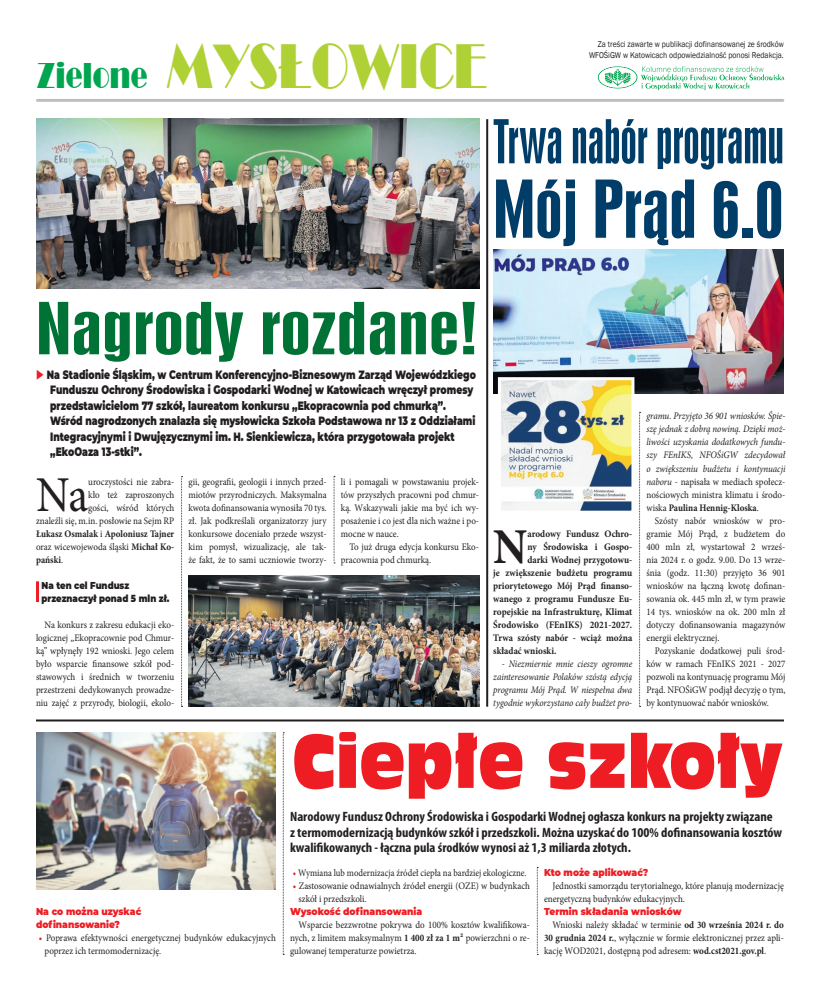
<style>
.page{position:relative;width:820px;height:993px;background:#fff}
.page>*{position:absolute;margin:0;border:0;box-sizing:border-box;transform-origin:0 0}
.tytul_maly{font:74.4px "Swis 924 EU";color:#003d68;scale:1.15 1}
.tytul_maly-2{font:70.7px "Incised 901 Ct EU";color:#ee1d23;scale:.87 1}
.tytul_maly-3{font:67px "Swis 924 EU";color:#007236;scale:1.42 1}
.t1{font:65.1px "Bravo";color:#b0d136;scale:.75 1}
.tytul_maly-4{font:56.4px "Swis 924 EU";color:#003d68;scale:.9 1}
.Tekst{font:50.1px "Minion Pro";color:#231f20;scale:.9 1}
.Tekst-2{font:700 50.1px "Minion Pro";color:#231f20;scale:.92 1}
.Tekst-3{font:700 condensed 13.5px/15.6px "Myriad Pro";color:#231f20;scale:1.04 1}
.Tekst-4{font:900 12px/15.5px "Montserrat";color:#231f20;scale:.76 1}
.Tekst-5{font:10px/13px "Minion Pro";color:#231f20;text-align:justify;scale:.9 1}
.Tekst-6{font:italic 10px/13px "Minion Pro";letter-spacing:-.005em;color:#231f20;text-align:justify;scale:.9 1}
.Tekst-7{font:10px/13px "Minion Pro";color:#231f20;text-align:justify;scale:.91 1}
.Tekst-8{font:700 10px "Minion Pro";color:#231f20;scale:.92 1}
.t2{font:900 10px/13px "Montserrat";color:#ee1d23;scale:.9 1}
.Tekst-9{font:10px "Minion Pro";color:#231f20;scale:.87 1}
.t3{font:900 10px/13px "Montserrat";color:#231f20;scale:.85 1}
.Tekst-10{font:700 10px "Minion Pro";color:#231f20;scale:.9 1}
.t4{font:8.7px/10.7px "Franklin Gothic";color:#231f20;text-align:right;scale:.88 1}
.s1{font-size:37.2px;color:#00a54f}
.s2{color:#ee1d23}
.s3{font-weight:400}
.s4{font-weight:700}
.s5{font-style:normal}
.s6{font-weight:700;font-style:normal}
</style>
<div class="page">
<hr style="left:37px;top:99px;width:745px;height:3px;background:#bcbdc0">
<svg style="left:597px;top:66px;width:187px;height:24px"></svg>
<hr style="left:36px;top:719px;width:747px;height:2px;background:#231f20">
<img style="left:36px;top:119px;width:443px;height:170px">
<img style="left:188px;top:575px;width:291px;height:131px">
<img style="left:36px;top:732px;width:240px;height:157px">
<svg style="left:283px;top:732px;width:1px;height:222px"></svg>
<svg style="left:537px;top:867px;width:1px;height:87px"></svg>
<img style="left:493px;top:249px;width:290px;height:144px">
<svg style="left:496px;top:375px;width:144px;height:332px"></svg>
<hr style="left:486px;top:119px;width:2px;height:587px;background:#231f20">
<hr style="left:36px;top:581px;width:3px;height:21px;background:#ee1d23">
<svg style="left:181px;top:476px;width:1px;height:231px"></svg>
<svg style="left:333px;top:476px;width:2px;height:87px"></svg>
<p class="t1" style="left:36px;top:31px;width:601px"><span class="s1">Zielone</span> MYSŁOWICE</p>
<p class="t4" style="left:588px;top:39px;width:223px">Za treści zawarte w publikacji dofinansowanej ze środków<br>WFOŚiGW w Katowicach odpowiedzialność ponosi Redakcja.</p>
<p class="tytul_maly-4" style="left:493px;top:108px;width:324px">Trwa nabór programu</p>
<p class="tytul_maly" style="left:493px;top:164px;width:254px">Mój Prąd 6.0</p>
<p class="tytul_maly-3" style="left:36px;top:288px;width:312px">Nagrody rozdane!</p>
<p class="Tekst-4" style="left:50px;top:366px;width:561px;text-indent:-14px"><span class="s2">◆</span> Na Stadionie Śląskim, w Centrum Konferencyjno-Biznesowym Zarząd Wojewódzkiego Funduszu Ochrony Środowiska i Gospodarki Wodnej w Katowicach wręczył promesy przedstawicielom 77 szkół, laureatom konkursu „Ekopracownia pod chmurką”.<br>Wśród nagrodzonych znalazła się mysłowicka Szkoła Podstawowa nr 13 z Oddziałami Integracyjnymi i Dwujęzycznymi im. H. Sienkiewicza, która przygotowała projekt „EkoOaza 13-stki”.</p>
<p class="Tekst" style="left:36px;top:461px;width:59px">Na</p>
<p class="Tekst-5" style="left:88px;top:475px;width:97px">uroczystości nie zabra-</p>
<p class="Tekst-5" style="left:88px;top:488px;width:97px">kło też zaproszonych</p>
<p class="Tekst-5" style="left:88px;top:501px;width:97px">gości, wśród których</p>
<p class="Tekst-5" style="left:36px;top:514px;width:155px">znaleźli się, m.in. posłowie na Sejm RP</p>
<p class="Tekst-10" style="left:36px;top:526px;width:155px">Łukasz Osmalak <span class="s3">i</span> Apoloniusz Tajner</p>
<p class="Tekst-5" style="left:36px;top:540px;width:155px">oraz wicewojewoda śląski <span class="s4">Michał Ko-</span></p>
<p class="Tekst-10" style="left:36px;top:552px;width:32px">pański<span class="s3">.</span></p>
<p class="t3" style="left:42px;top:578px;width:152px">Na ten cel Fundusz przeznaczył ponad 5 mln zł.</p>
<p class="Tekst-5" style="left:36px;top:618px;width:155px;text-indent:9px">Na konkurs z zakresu edukacji eko&shy;logicznej „Ekopracownie pod Chmur&shy;ką” wpłynęły 192 wnioski. Jego celem było wsparcie finansowe szkół pod&shy;stawowych i średnich w tworzeniu przestrzeni dedykowanych prowadze&shy;niu zajęć z przyrody, biologii, ekolo-</p>
<p class="Tekst-5" style="left:188px;top:475px;width:155px">gii, geografii, geologii i innych przed&shy;miotów przyrodniczych. Maksymalna kwota dofinansowania wynosiła 70 tys. zł. Jak podkreślali organizatorzy jury konkursowe doceniało przede wszyst&shy;kim pomysł, wizualizację, ale tak&shy;że fakt, że to sami uczniowie tworzy-</p>
<p class="Tekst-5" style="left:341px;top:475px;width:155px">li i pomagali w powstawaniu projek&shy;tów przyszłych pracowni pod chmur&shy;ką. Wskazywali jakie ma być ich wy&shy;posażenie i co jest dla nich ważne i po&shy;mocne w nauce.</p>
<p class="Tekst-5" style="left:341px;top:540px;width:155px;text-indent:9px">To już druga edycja konkursu Eko&shy;pracownia pod chmurką.</p>
<p class="Tekst-2" style="left:493px;top:511px;width:39px">N</p>
<p class="Tekst-8" style="left:527px;top:526px;width:115px">arodowy Fundusz Ochro-</p>
<p class="Tekst-8" style="left:527px;top:539px;width:115px">ny Środowiska i Gospo-</p>
<p class="Tekst-8" style="left:527px;top:552px;width:115px">darki Wodnej przygotowu-</p>
<p class="Tekst-8" style="left:493px;top:565px;width:152px">je zwiększenie budżetu programu</p>
<p class="Tekst-8" style="left:493px;top:578px;width:152px">priorytetowego Mój Prąd finanso-</p>
<p class="Tekst-8" style="left:493px;top:591px;width:152px">wanego z programu Fundusze Eu-</p>
<p class="Tekst-8" style="left:493px;top:604px;width:152px">ropejskie na Infrastrukturę, Klimat</p>
<p class="Tekst-8" style="left:493px;top:617px;width:152px">Środowisko (FEnIKS) 2021-2027.</p>
<p class="Tekst-8" style="left:493px;top:630px;width:152px">Trwa szósty nabór - wciąż można</p>
<p class="Tekst-8" style="left:493px;top:643px;width:70px">składać wnioski.</p>
<p class="Tekst-6" style="left:493px;top:657px;width:156px;text-indent:9px">- Niezmiernie mnie cieszy ogromne zainteresowanie Polaków szóstą edycją programu Mój Prąd. W niespełna dwa tygodnie wykorzystano cały budżet pro-</p>
<p class="Tekst-6" style="left:646px;top:409px;width:156px">gramu. Przyjęto 36 901 wniosków. Śpie&shy;szę jednak z dobrą nowiną. Dzięki moż&shy;liwości uzyskania dodatkowych fundu&shy;szy FEnIKS, NFOŚiGW zdecydował o zwiększeniu budżetu i kontynuacji naboru - <span class="s5">napisała w mediach społecz&shy;nościowych ministra klimatu i środo&shy;wiska</span> <span class="s6">Paulina Hennig-Kloska</span><span class="s5">.</span></p>
<p class="Tekst-7" style="left:646px;top:514px;width:154px;text-indent:9px">Szósty nabór wniosków w pro&shy;gramie Mój Prąd, z budżetem do 400 mln zł, wystartował 2 wrześ&shy;nia 2024 r. o godz. 9.00. Do 13 wrze&shy;śnia (godz. 11:30) przyjęto 36 901 wniosków na łączną kwotę dofinan&shy;sowania ok. 445 mln zł, w tym prawie 14 tys. wniosków na ok. 200 mln zł dotyczy dofinansowania magazynów energii elektrycznej.</p>
<p class="Tekst-5" style="left:646px;top:644px;width:156px;text-indent:9px">Pozyskanie dodatkowej puli środ&shy;ków w ramach FEnIKS 2021 - 2027 pozwoli na kontynuację programu Mój Prąd. NFOŚiGW podjął decyzję o tym, by kontynuować nabór wniosków.</p>
<p class="t2" style="left:36px;top:904px;width:118px">Na co można uzyskać dofinansowanie?</p>
<p class="Tekst-5" style="left:45px;top:931px;width:258px;text-indent:-6px"><span class="s2">•</span> Poprawa efektywności energetycznej budynków edukacyjnych poprzez ich termomodernizację.</p>
<p class="tytul_maly-2" style="left:292px;top:718px;width:564px">Ciepłe szkoły</p>
<p class="Tekst-3" style="left:290px;top:808px;width:474px">Narodowy Fundusz Ochrony Środowiska i Gospodarki Wodnej ogłasza konkurs na projekty związane<br>z termomodernizacją budynków szkół i przedszkoli. Można uzyskać do 100% dofinansowania kosztów kwalifikowanych - łączna pula środków wynosi aż 1,3 miliarda złotych.</p>
<p class="Tekst-9" style="left:293px;top:865px;width:270px"><span class="s2">•</span> Wymiana lub modernizacja źródeł ciepła na bardziej ekologiczne.</p>
<p class="Tekst-5" style="left:298px;top:879px;width:258px;text-indent:-6px"><span class="s2">•</span> Zastosowanie odnawialnych źródeł energii (OZE) w budynkach szkół i przedszkoli.</p>
<p class="t2" style="left:290px;top:904px;width:148px">Wysokość dofinansowania</p>
<p class="Tekst-5" style="left:290px;top:918px;width:268px;text-indent:9px">Wsparcie bezzwrotne pokrywa do 100% kosztów kwalifikowa&shy;nych, z limitem maksymalnym <span class="s4">1 400 zł za 1 m²</span> powierzchni o re&shy;gulowanej temperaturze powietrza.</p>
<p class="t2" style="left:544px;top:865px;width:117px">Kto może aplikować?</p>
<p class="Tekst-5" style="left:544px;top:879px;width:268px;text-indent:9px">Jednostki samorządu terytorialnego, które planują modernizację energetyczną budynków edukacyjnych.</p>
<p class="t2" style="left:544px;top:904px;width:154px">Termin składania wniosków</p>
<p class="Tekst-5" style="left:544px;top:918px;width:268px;text-indent:9px">Wnioski należy składać w terminie <span class="s4">od 30 września 2024 r. do 30 grudnia 2024 r.</span>, wyłącznie w formie elektronicznej przez apli&shy;kację WOD2021, dostępną pod adresem: <span class="s4">wod.cst2021.gov.pl</span>.</p>
</div>
